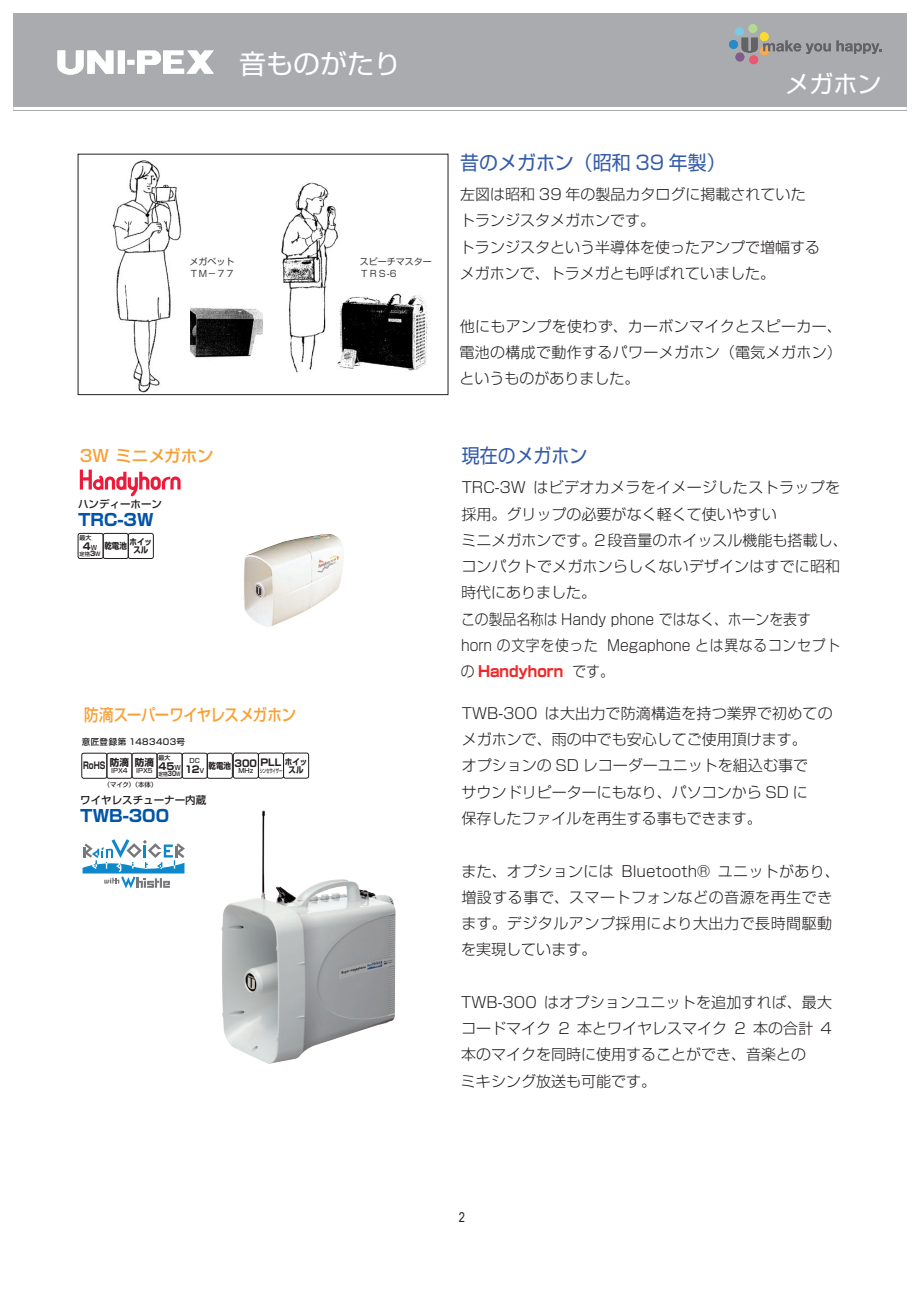
<style>
.page{position:relative;width:919px;height:1289px;background:#fff}
.page>*{position:absolute;margin:0;border:0;box-sizing:border-box;transform-origin:0 0}
.t1{font:27px "Shin Go Pro";color:#fff}
.t2{font:24px "Shin Go Pro";color:#fff}
.t3{font:19.5px "Shin Go Pro";color:#345ca9}
.t4{font:19.5px "Shin Go Pro";color:#345ca9;scale:.92 1}
.t5{font:500 16.5px "Shin Go Pro";letter-spacing:-.02em;color:#f99f33;scale:.87 1}
.t6{font:700 16.5px "Shin Go Pro";color:#0154a6}
.t7{font:500 16.5px "Shin Go Pro";color:#f99f33}
.t8{font:300 15px/26.2px "Shin Go Pro";color:#231f20}
.t9{font:300 15px/26.2px "Shin Go Pro";letter-spacing:.035em;color:#231f20}
.t10{font:13.5px "Arial Narrow";color:#231f20}
.t11{font:500 10.5px "Shin Go Pro";color:#231f20}
.t12{font:700 9.75px "Shin Go Pro";color:#231f20}
.t13{font:700 9.6px "Shin Go Pro";color:#231f20}
.t14{font:700 9.6px "Shin Go Pro";color:#231f20;scale:.96 1}
.t15{font:700 9.6px "Shin Go Pro";color:#231f20;scale:.73 1}
.t16{font:9px/12px "Shin Go Pro";color:#3d3e3e}
.t17{font:700 8.55px/8.6px "Shin Go Pro";color:#231f20;text-align:center;scale:.88 1}
.t18{font:500 8.55px "Shin Go Pro";letter-spacing:.055em;color:#231f20}
.t19{font:500 6.45px "Shin Go Pro";color:#231f20}
.t20{font:500 6px "Shin Go Pro";color:#231f20}
.t21{font:500 5.7px "Shin Go Pro";letter-spacing:-.05em;color:#231f20;scale:.6 1}
.t22{font:500 5.25px "Shin Go Pro";color:#231f20;scale:.9 1}
.t23{font:500 5.25px "Shin Go Pro";color:#231f20}
.s1{font-weight:500;font-size:6.45px}
.s2{font-weight:700;font-size:6.75px}
.s3{font-size:5.7px}
.s4{font-weight:700;color:#ee2827}
</style>
<div class="page">
<div style="left:13px;top:13px;width:893px;height:97px;background:#a9abae"></div>
<svg style="left:57px;top:50px;width:157px;height:25px"></svg>
<svg style="left:729px;top:24px;width:101px;height:41px"></svg>
<svg style="left:836px;top:41px;width:45px;height:13px"></svg>
<hr style="left:13px;top:107px;width:893px;height:3px;background:#fff">
<img style="left:190px;top:307px;width:73px;height:51px">
<img style="left:112px;top:160px;width:70px;height:233px">
<img style="left:281px;top:182px;width:58px;height:191px">
<img style="left:331px;top:287px;width:97px;height:86px">
<img style="left:244px;top:534px;width:99px;height:93px">
<svg style="left:80px;top:469px;width:100px;height:28px"></svg>
<div style="left:103px;top:533px;width:25px;height:25px;border:1px solid #231f20;border-radius:2px"></div>
<div style="left:128px;top:533px;width:25px;height:25px;border:1px solid #231f20;border-radius:2px"></div>
<div style="left:78px;top:533px;width:25px;height:25px;border:1px solid #231f20;border-radius:2px"></div>
<img style="left:221px;top:810px;width:175px;height:254px">
<div style="left:132px;top:753px;width:25px;height:25px;border:1px solid #231f20;border-radius:2px"></div>
<div style="left:107px;top:753px;width:25px;height:25px;border:1px solid #231f20;border-radius:2px"></div>
<div style="left:82px;top:753px;width:25px;height:25px;border:1px solid #231f20;border-radius:2px"></div>
<div style="left:207px;top:753px;width:25px;height:25px;border:1px solid #231f20;border-radius:2px"></div>
<div style="left:182px;top:753px;width:25px;height:25px;border:1px solid #231f20;border-radius:2px"></div>
<div style="left:157px;top:753px;width:25px;height:25px;border:1px solid #231f20;border-radius:2px"></div>
<div style="left:233px;top:752px;width:25px;height:26px;border:1px solid #231f20;border-radius:2px"></div>
<div style="left:258px;top:752px;width:26px;height:26px;border:1px solid #231f20;border-radius:2px"></div>
<div style="left:283px;top:752px;width:26px;height:26px;border:1px solid #231f20;border-radius:2px"></div>
<svg style="left:82px;top:839px;width:103px;height:49px"></svg>
<div style="left:78px;top:154px;width:370px;height:241px;border:1px solid #231f20"></div>
<h1 class="t1" style="left:239px;top:41px;width:163px">音ものがたり</h1>
<p class="t16" style="left:189px;top:254px;width:46px">メガペット<br>ＴＭ－７７</p>
<p class="t16" style="left:360px;top:254px;width:73px">スピーチマスター<br>ＴＲＳ-6</p>
<p class="t7" style="left:80px;top:442px;width:135px">3W ミニメガホン</p>
<p class="t11" style="left:78px;top:495px;width:85px">ハンディーホーン</p>
<p class="t6" style="left:78px;top:506px;width:77px">TRC-3W</p>
<p class="t20" style="left:79px;top:533px;width:13px">最大</p>
<p class="t12" style="left:83px;top:538px;width:16px">4<span class="s1">W</span></p>
<p class="t23" style="left:79px;top:549px;width:23px">定格<span class="s2">3</span><span class="s3">W</span></p>
<p class="t17" style="left:104px;top:540px;width:27px">乾電池</p>
<p class="t17" style="left:130px;top:536px;width:27px">ホイッスル</p>
<p class="t5" style="left:84px;top:701px;width:245px">防滴スーパーワイヤレスメガホン</p>
<p class="t18" style="left:82px;top:734px;width:105px">意匠登録第 1483403号</p>
<p class="t19" style="left:132px;top:779px;width:27px">（本体）</p>
<p class="t20" style="left:158px;top:752px;width:13px">最大</p>
<p class="t12" style="left:158px;top:758px;width:24px">45<span class="s1">W</span></p>
<p class="t22" style="left:158px;top:769px;width:26px">定格<span class="s2">30</span><span class="s3">W</span></p>
<p class="t11" style="left:80px;top:791px;width:128px">ワイヤレスチューナー内蔵</p>
<p class="t6" style="left:80px;top:802px;width:90px">TWB-300</p>
<p class="t13" style="left:110px;top:754px;width:21px">防滴</p>
<p class="t19" style="left:111px;top:765px;width:18px">IPX4</p>
<p class="t13" style="left:135px;top:754px;width:21px">防滴</p>
<p class="t19" style="left:136px;top:765px;width:18px">IPX5</p>
<p class="t14" style="left:235px;top:755px;width:50px">300 PLL</p>
<p class="t19" style="left:238px;top:765px;width:16px">MHz</p>
<p class="t21" style="left:260px;top:765px;width:39px">シンセサイザー</p>
<p class="t17" style="left:285px;top:756px;width:27px">ホイッスル</p>
<p class="t19" style="left:189px;top:755px;width:12px">DC</p>
<p class="t13" style="left:185px;top:761px;width:21px">12<span class="s1">V</span></p>
<p class="t15" style="left:83px;top:758px;width:32px">RoHS</p>
<p class="t17" style="left:208px;top:760px;width:27px">乾電池</p>
<p class="t19" style="left:104px;top:779px;width:32px">（マイク）</p>
<h2 class="t2" style="left:785px;top:64px;width:97px">メガホン</h2>
<h3 class="t3" style="left:460px;top:147px;width:267px">昔のメガホン（昭和 39 年製）</h3>
<p class="t8" style="left:460px;top:179px;width:362px">左図は昭和 39 年の製品カタログに掲載されていたトランジスタメガホンです。<br>トランジスタという半導体を使ったアンプで増幅するメガホンで、トラメガとも呼ばれていました。</p>
<p class="t8" style="left:459px;top:311px;width:384px;text-align:justify">他にもアンプを使わず、カーボンマイクとスピーカー、電池の構成で動作するパワーメガホン（電気メガホン）というものがありました。</p>
<h3 class="t4" style="left:462px;top:440px;width:138px">現在のメガホン</h3>
<p class="t8" style="left:461px;top:473px;width:388px">TRC-3W はビデオカメラをイメージしたストラップを採用。グリップの必要がなく軽くて使いやすい<br>ミニメガホンです。２段音量のホイッスル機能も搭載し、コンパクトでメガホンらしくないデザインはすでに昭和時代にありました。<br>この製品名称は Handy phone ではなく、ホーンを表す<br>horn の文字を使った Megaphone とは異なるコンセプトの <span class="s4">Handyhorn</span> です。</p>
<p class="t8" style="left:461px;top:698px;width:372px">TWB-300 は大出力で防滴構造を持つ業界で初めてのメガホンで、雨の中でも安心してご使用頂けます。<br>オプションの SD レコーダーユニットを組込む事で<br>サウンドリピーターにもなり、パソコンから SD に<br>保存したファイルを再生する事もできます。</p>
<p class="t9" style="left:461px;top:855px;width:380px">また、オプションには Bluetooth® ユニットがあり、増設する事で、スマートフォンなどの音源を再生できます。デジタルアンプ採用により大出力で長時間駆動を実現しています。</p>
<p class="t8" style="left:461px;top:987px;width:372px">TWB-300 はオプションユニットを追加すれば、最大コードマイク 2 本とワイヤレスマイク 2 本の合計 4本のマイクを同時に使用することができ、音楽との<br>ミキシング放送も可能です。</p>
<p class="t10" style="left:459px;top:1207px;width:8px">2</p>
</div>
